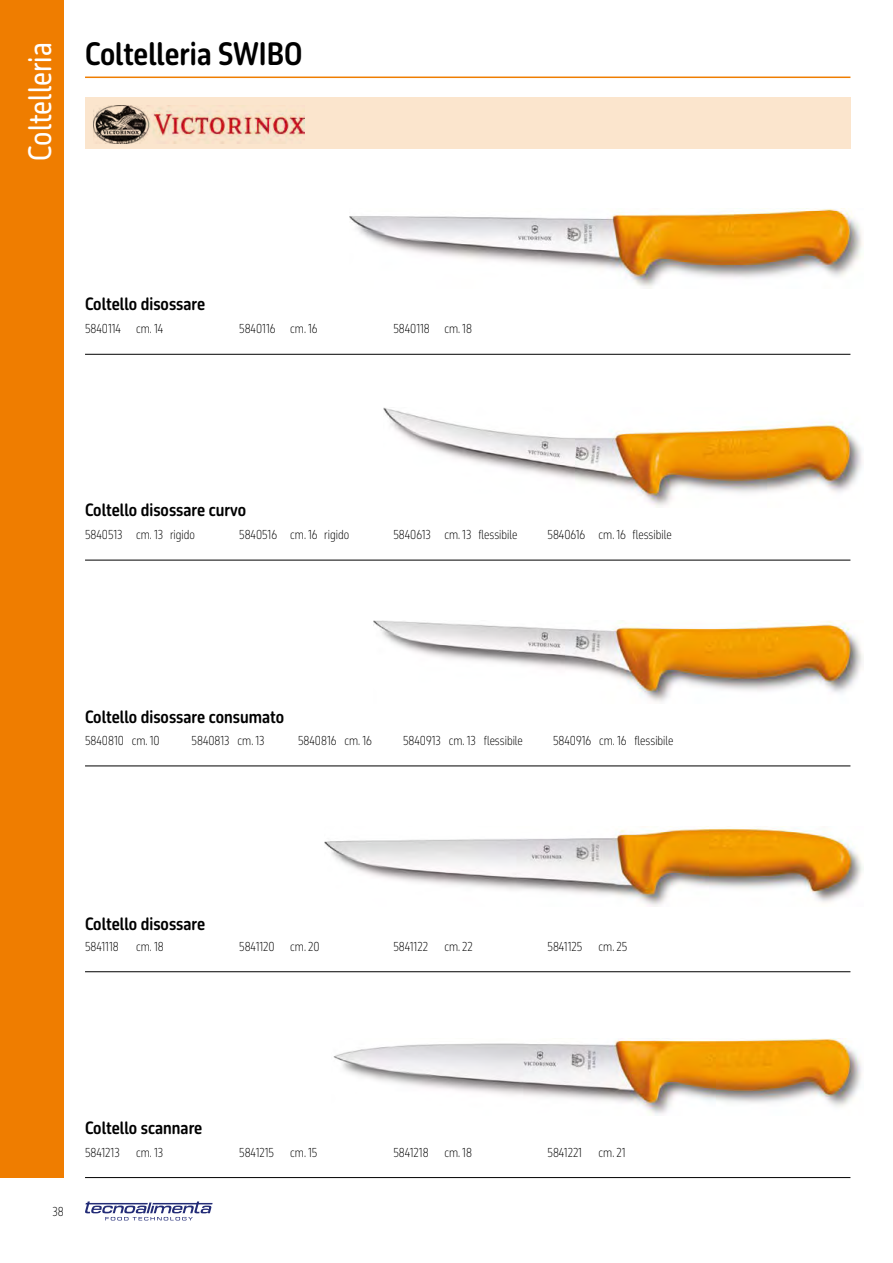
<style>
.page{position:relative;width:893px;height:1263px;background:#fff}
.page>*{position:absolute;margin:0;border:0;box-sizing:border-box;transform-origin:0 0}
.t1{font:700 30px "October Condensed DL";color:#000}
.t2{font:30px "October Condensed DL";color:#fff}
.t3{font:700 16.5px "October Condensed DL";color:#000}
.t4{font:200 12px "October Condensed DL";color:#000}
</style>
<div class="page">
<svg style="left:85px;top:1201px;width:128px;height:19px"></svg>
<div style="left:0;top:0;width:64px;height:1178px;background:#ef7d00"></div>
<hr style="left:85px;top:77px;width:765px;height:1px;background:#ef7d00">
<div style="left:85px;top:98px;width:765px;height:51px;background:#fbe5cd"></div>
<img style="left:94px;top:105px;width:211px;height:38px">
<hr style="left:85px;top:354px;width:765px;height:1px;background:#000">
<hr style="left:85px;top:560px;width:765px;height:1px;background:#000">
<hr style="left:85px;top:765px;width:765px;height:1px;background:#000">
<hr style="left:85px;top:971px;width:765px;height:1px;background:#000">
<hr style="left:85px;top:1177px;width:765px;height:1px;background:#000">
<img style="left:350px;top:208px;width:513px;height:81px">
<img style="left:383px;top:407px;width:479px;height:100px">
<img style="left:373px;top:621px;width:490px;height:81px">
<img style="left:325px;top:826px;width:538px;height:80px">
<img style="left:333px;top:1039px;width:529px;height:76px">
<h1 class="t2" style="left:21px;top:161px;width:119px;rotate:-90deg">Coltelleria</h1>
<h1 class="t1" style="left:85px;top:35px;width:219px">Coltelleria SWIBO</h1>
<h2 class="t3" style="left:85px;top:293px;width:122px">Coltello disossare</h2>
<p class="t4" style="left:85px;top:321px;width:80px">5840114 cm. 14</p>
<p class="t4" style="left:239px;top:321px;width:80px">5840116 cm. 16</p>
<p class="t4" style="left:393px;top:321px;width:80px">5840118 cm. 18</p>
<h2 class="t3" style="left:85px;top:499px;width:163px">Coltello disossare curvo</h2>
<p class="t4" style="left:85px;top:527px;width:111px">5840513 cm. 13 rigido</p>
<p class="t4" style="left:239px;top:527px;width:111px">5840516 cm. 16 rigido</p>
<p class="t4" style="left:393px;top:527px;width:126px">5840613 cm. 13 flessibile</p>
<p class="t4" style="left:547px;top:527px;width:126px">5840616 cm. 16 flessibile</p>
<h2 class="t3" style="left:85px;top:706px;width:201px">Coltello disossare consumato</h2>
<p class="t4" style="left:85px;top:733px;width:76px">5840810 cm. 10</p>
<p class="t4" style="left:192px;top:733px;width:75px">5840813 cm. 13</p>
<p class="t4" style="left:298px;top:733px;width:75px">5840816 cm. 16</p>
<p class="t4" style="left:403px;top:733px;width:121px">5840913 cm. 13 flessibile</p>
<p class="t4" style="left:553px;top:733px;width:122px">5840916 cm. 16 flessibile</p>
<h2 class="t3" style="left:85px;top:913px;width:122px">Coltello disossare</h2>
<p class="t4" style="left:85px;top:939px;width:35px">5841118</p>
<p class="t4" style="left:136px;top:939px;width:29px">cm. 18</p>
<p class="t4" style="left:239px;top:939px;width:37px">5841120</p>
<p class="t4" style="left:290px;top:939px;width:31px">cm. 20</p>
<p class="t4" style="left:393px;top:939px;width:36px">5841122</p>
<p class="t4" style="left:444px;top:939px;width:30px">cm. 22</p>
<p class="t4" style="left:547px;top:939px;width:36px">5841125</p>
<p class="t4" style="left:598px;top:939px;width:30px">cm. 25</p>
<p class="t4" style="left:52px;top:1204px;width:13px">38</p>
<h2 class="t3" style="left:85px;top:1117px;width:119px">Coltello scannare</h2>
<p class="t4" style="left:85px;top:1144px;width:36px">5841213</p>
<p class="t4" style="left:136px;top:1144px;width:29px">cm. 13</p>
<p class="t4" style="left:239px;top:1144px;width:36px">5841215</p>
<p class="t4" style="left:290px;top:1144px;width:29px">cm. 15</p>
<p class="t4" style="left:393px;top:1144px;width:37px">5841218</p>
<p class="t4" style="left:444px;top:1144px;width:29px">cm. 18</p>
<p class="t4" style="left:547px;top:1144px;width:36px">5841221</p>
<p class="t4" style="left:598px;top:1144px;width:28px">cm. 21</p>
</div>
